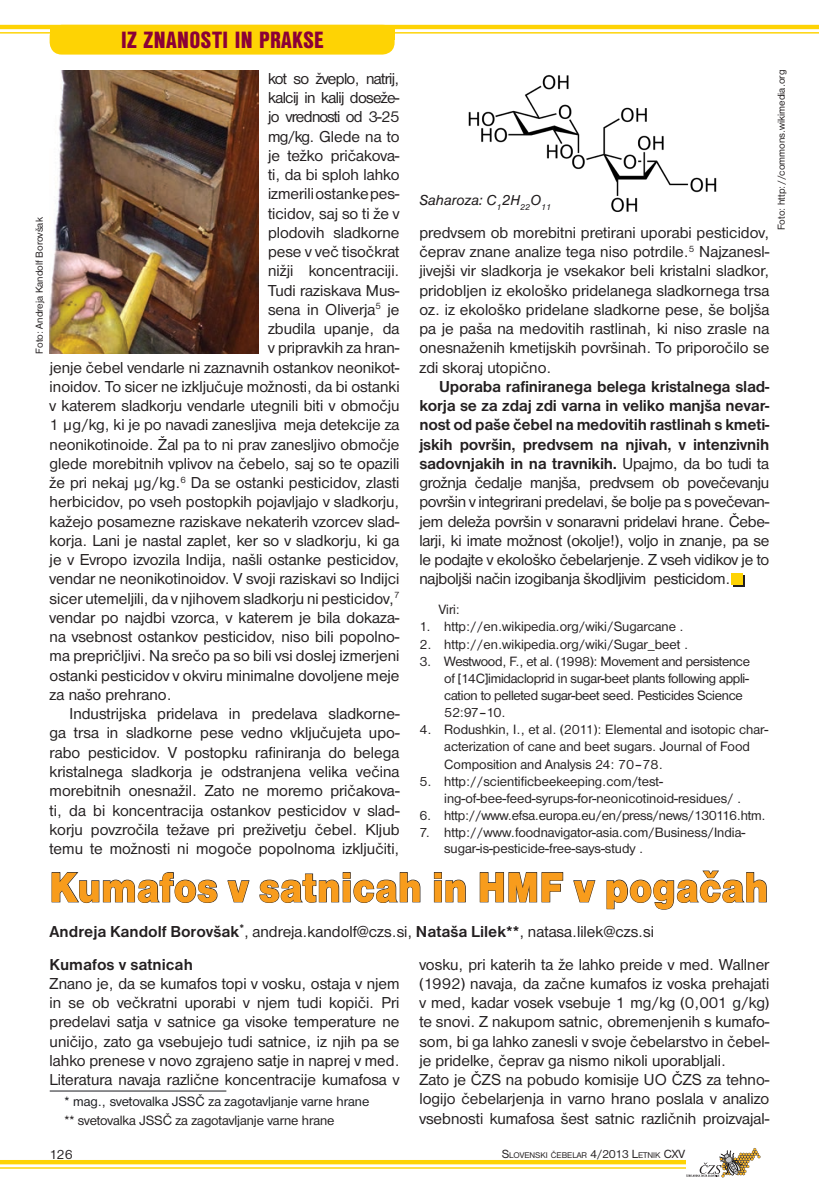
<style>
.page{position:relative;width:819px;height:1191px;background:#fff}
.page>*{position:absolute;margin:0;border:0;box-sizing:border-box;transform-origin:0 0}
.NASLOV_1{font:43.75px "Nimbus San DCE Blac";letter-spacing:.01em;color:#f89c1c;scale:.88 1}
.t1{font:24.5px "Nimbus San DCE Blac Cond";letter-spacing:.015em;color:#8b0036}
.MAIN_BODY_TEXT{font:16.45px/19.2px "Nimbus San DCE";color:#231f20;text-align:justify}
.MAIN_BODY_TEXT_witho{font:16.45px "Nimbus San DCE";color:#231f20}
.MAIN_BODY_TEXT-2{font:16.45px "Nimbus San DCE";letter-spacing:-.04em;color:#231f20}
.MAIN_BODY_TEXT-3{font:16.45px "Nimbus San DCE";letter-spacing:-.045em;color:#231f20}
.foto{font:italic 14.88px "Nimbus San DCE";color:#231f20}
.OPOMBE2{font:14px/17.2px "Nimbus San DCE";color:#231f20}
.OPOMBE2-2{font:14px/17.2px "Nimbus San DCE";letter-spacing:-.02em;color:#231f20}
.OPOMBE2-3{font:14px "Nimbus San DCE";color:#1b1c20}
.Viri_novice{font:14px "Nimbus San DCE";color:#231f20}
.FOTO{font:10.5px "Nimbus San DCE";color:#231f20}
.t2{font:8.58px "Nimbus San DCE";color:#231f20}
.s1{font-style:inherit}
.s2{font-weight:700}
.s3{font-size:12.25px}
</style>
<div class="page">
<hr style="left:0;top:1160px;width:752px;height:4px;background:#fed304">
<hr style="left:0;top:1167px;width:752px;height:1px;background:#fed304">
<div style="left:50px;top:25px;width:344px;height:30px;background:#fed304;border-radius:12px"></div>
<hr style="left:0;top:25px;width:819px;height:4px;background:#fed304">
<hr style="left:0;top:32px;width:819px;height:2px;background:#fed304">
<div style="left:50px;top:25px;width:344px;height:15px;background:#fed304"></div>
<svg style="left:686px;top:1148px;width:74px;height:29px"></svg>
<svg style="left:51px;top:872px;width:167px;height:31px"></svg>
<svg style="left:227px;top:880px;width:23px;height:23px"></svg>
<svg style="left:259px;top:872px;width:162px;height:31px"></svg>
<svg style="left:433px;top:872px;width:33px;height:31px"></svg>
<svg style="left:479px;top:872px;width:84px;height:31px"></svg>
<svg style="left:573px;top:880px;width:23px;height:23px"></svg>
<svg style="left:606px;top:870px;width:161px;height:40px"></svg>
<img style="left:50px;top:71px;width:208px;height:282px">
<div style="left:733px;top:575px;width:11px;height:11px;background:#231f20"></div>
<div style="left:731px;top:574px;width:12px;height:11px;background:#fed304"></div>
<img style="left:468px;top:75px;width:249px;height:137px">
<hr style="left:50px;top:1090px;width:176px;height:1px;background:#1b1c20">
<p class="t1" style="left:121px;top:26px;width:204px">IZ ZNANOSTI IN PRAKSE</p>
<p class="MAIN_BODY_TEXT-2" style="left:268px;top:69px;width:133px">kot so žveplo, natrij,</p>
<p class="MAIN_BODY_TEXT-2" style="left:268px;top:88px;width:133px">kalcij in kalij doseže-</p>
<p class="MAIN_BODY_TEXT-3" style="left:268px;top:108px;width:133px">jo vrednosti od 3-25</p>
<p class="MAIN_BODY_TEXT" style="left:268px;top:127px;width:133px">mg/kg. Glede na to</p>
<p class="MAIN_BODY_TEXT" style="left:268px;top:146px;width:133px">je težko pričakova-</p>
<p class="MAIN_BODY_TEXT" style="left:268px;top:165px;width:133px">ti, da bi sploh lahko</p>
<p class="MAIN_BODY_TEXT" style="left:268px;top:184px;width:133px">izmerili ostanke pes-</p>
<p class="MAIN_BODY_TEXT" style="left:268px;top:204px;width:133px">ticidov, saj so ti že v</p>
<p class="MAIN_BODY_TEXT" style="left:268px;top:223px;width:133px">plodovih sladkorne</p>
<p class="MAIN_BODY_TEXT" style="left:268px;top:242px;width:133px">pese v več tisočkrat</p>
<p class="MAIN_BODY_TEXT" style="left:268px;top:261px;width:133px">nižji koncentraciji.</p>
<p class="MAIN_BODY_TEXT" style="left:268px;top:281px;width:133px">Tudi raziskava Mus-</p>
<p class="MAIN_BODY_TEXT" style="left:268px;top:300px;width:133px">sena in Oliverja<sup>5</sup> je</p>
<p class="MAIN_BODY_TEXT" style="left:268px;top:319px;width:133px">zbudila upanje, da</p>
<p class="MAIN_BODY_TEXT" style="left:268px;top:338px;width:133px">v pripravkih za hran-</p>
<p class="MAIN_BODY_TEXT" style="left:50px;top:358px;width:351px">jenje čebel vendarle ni zaznavnih ostankov neonikot-</p>
<p class="MAIN_BODY_TEXT" style="left:50px;top:377px;width:351px">inoidov. To sicer ne izključuje možnosti, da bi ostanki</p>
<p class="MAIN_BODY_TEXT" style="left:50px;top:396px;width:351px">v katerem sladkorju vendarle utegnili biti v območju</p>
<p class="MAIN_BODY_TEXT" style="left:50px;top:415px;width:351px">1 µg/kg, ki je po navadi zanesljiva meja detekcije za</p>
<p class="MAIN_BODY_TEXT" style="left:50px;top:435px;width:351px">neonikotinoide. Žal pa to ni prav zanesljivo območje</p>
<p class="MAIN_BODY_TEXT" style="left:50px;top:454px;width:351px">glede morebitnih vplivov na čebelo, saj so te opazili</p>
<p class="MAIN_BODY_TEXT" style="left:50px;top:473px;width:351px">že pri nekaj µg/kg.<sup>6</sup> Da se ostanki pesticidov, zlasti</p>
<p class="MAIN_BODY_TEXT" style="left:50px;top:492px;width:351px">herbicidov, po vseh postopkih pojavljajo v sladkorju,</p>
<p class="MAIN_BODY_TEXT" style="left:50px;top:512px;width:351px">kažejo posamezne raziskave nekaterih vzorcev slad-</p>
<p class="MAIN_BODY_TEXT" style="left:50px;top:531px;width:351px">korja. Lani je nastal zaplet, ker so v sladkorju, ki ga</p>
<p class="MAIN_BODY_TEXT" style="left:50px;top:550px;width:351px">je v Evropo izvozila Indija, našli ostanke pesticidov,</p>
<p class="MAIN_BODY_TEXT" style="left:50px;top:569px;width:351px">vendar ne neonikotinoidov. V svoji raziskavi so Indijci</p>
<p class="MAIN_BODY_TEXT" style="left:50px;top:589px;width:351px">sicer utemeljili, da v njihovem sladkorju ni pesticidov,<sup>7</sup></p>
<p class="MAIN_BODY_TEXT" style="left:50px;top:608px;width:351px">vendar po najdbi vzorca, v katerem je bila dokaza-</p>
<p class="MAIN_BODY_TEXT" style="left:50px;top:627px;width:351px">na vsebnost ostankov pesticidov, niso bili popolno-</p>
<p class="MAIN_BODY_TEXT" style="left:50px;top:646px;width:351px">ma prepričljivi. Na srečo pa so bili vsi doslej izmerjeni</p>
<p class="MAIN_BODY_TEXT" style="left:50px;top:666px;width:351px">ostanki pesticidov v okviru minimalne dovoljene meje</p>
<p class="MAIN_BODY_TEXT" style="left:50px;top:685px;width:123px">za našo prehrano.</p>
<p class="MAIN_BODY_TEXT" style="left:50px;top:704px;width:351px;text-indent:20px">Industrijska pridelava in predelava sladkorne&shy;ga trsa in sladkorne pese vedno vključujeta upo&shy;rabo pesticidov. V postopku rafiniranja do belega kristalnega sladkorja je odstranjena velika večina morebitnih onesnažil. Zato ne moremo pričakova&shy;ti, da bi koncentracija ostankov pesticidov v slad&shy;korju povzročila težave pri preživetju čebel. Kljub temu te možnosti ni mogoče popolnoma izključiti,</p>
<p class="FOTO" style="left:33px;top:353px;width:138px;rotate:-90deg">Foto: Andreja Kandolf Borovšak</p>
<p class="foto" style="left:419px;top:192px;width:133px">Saharoza: <span class="s1">C</span><sub>1</sub><span class="s1">2H</span><sub>22</sub><span class="s1">O</span><sub>11</sub></p>
<p class="MAIN_BODY_TEXT" style="left:419px;top:223px;width:351px">predvsem ob morebitni pretirani uporabi pesticidov, čeprav znane analize tega niso potrdile.<sup>5</sup> Najzanesl&shy;jivejši vir sladkorja je vsekakor beli kristalni sladkor, pridobljen iz ekološko pridelanega sladkornega trsa oz. iz ekološko pridelane sladkorne pese, še boljša pa je paša na medovitih rastlinah, ki niso zrasle na onesnaženih kmetijskih površinah. To priporočilo se zdi skoraj utopično.</p>
<p class="MAIN_BODY_TEXT" style="left:419px;top:377px;width:351px;text-indent:20px"><span class="s2">Uporaba rafiniranega belega kristalnega slad&shy;korja se za zdaj zdi varna in veliko manjša nevar&shy;nost od paše čebel na medovitih rastlinah s kmeti&shy;jskih površin, predvsem na njivah, v intenzivnih sadovnjakih in na travnikih.</span> Upajmo, da bo tudi ta grožnja čedalje manjša, predvsem ob povečevanju površin v integrirani predelavi, še bolje pa s povečevan&shy;jem deleža površin v sonaravni pridelavi hrane. Čebe&shy;larji, ki imate možnost (okolje!), voljo in znanje, pa se le podajte v ekološko čebelarjenje. Z vseh vidikov je to najboljši način izogibanja škodljivim pesticidom.</p>
<p class="Viri_novice" style="left:438px;top:602px;width:23px">Viri:</p>
<p class="OPOMBE2" style="left:419px;top:618px;width:266px">1. http://en.wikipedia.org/wiki/Sugarcane .</p>
<p class="OPOMBE2" style="left:419px;top:635px;width:270px">2. http://en.wikipedia.org/wiki/Sugar_beet .</p>
<p class="OPOMBE2-2" style="left:444px;top:652px;width:307px;text-indent:-25px">3. Westwood, F., et al. (1998): Movement and persistence of [14C]imidacloprid in sugar-beet plants following appli&shy;cation to pelleted sugar-beet seed. Pesticides Science 52:97–10.</p>
<p class="OPOMBE2" style="left:444px;top:721px;width:325px;text-indent:-25px">4. Rodushkin, I., et al. (2011): Elemental and isotopic char&shy;acterization of cane and beet sugars. Journal of Food<br>Composition and Analysis 24: 70–78.</p>
<p class="OPOMBE2" style="left:444px;top:772px;width:299px;text-indent:-25px">5. http://scientificbeekeeping.com/test&shy;ing-of-bee-feed-syrups-for-neonicotinoid-residues/ .</p>
<p class="OPOMBE2-2" style="left:419px;top:807px;width:347px">6. http://www.efsa.europa.eu/en/press/news/130116.htm.</p>
<p class="OPOMBE2" style="left:444px;top:825px;width:302px;line-height:15.8px;text-indent:-25px">7. http://www.foodnavigator-asia.com/Business/India&shy;sugar-is-pesticide-free-says-study .</p>
<p class="NASLOV_1" style="left:50px;top:861px;width:818px">Kumafos v satnicah in HMF v pogačah</p>
<p class="MAIN_BODY_TEXT_witho" style="left:50px;top:922px;width:606px"><span class="s2">Andreja Kandolf Borovšak</span><sup>*</sup>, andreja.kandolf@czs.si, <span class="s2">Nataša Lilek**</span>, natasa.lilek@czs.si</p>
<p class="MAIN_BODY_TEXT" style="left:419px;top:954px;width:351px">vosku, pri katerih ta že lahko preide v med. Wallner (1992) navaja, da začne kumafos iz voska prehajati v med, kadar vosek vsebuje 1 mg/kg (0,001 g/kg) te snovi. Z nakupom satnic, obremenjenih s kumafo&shy;som, bi ga lahko zanesli v svoje čebelarstvo in čebel&shy;je pridelke, čeprav ga nismo nikoli uporabljali.</p>
<p class="MAIN_BODY_TEXT" style="left:419px;top:1070px;width:351px">Zato je ČZS na pobudo komisije UO ČZS za tehno&shy;logijo čebelarjenja in varno hrano poslala v analizo vsebnosti kumafosa šest satnic različnih proizvajal-</p>
<p class="MAIN_BODY_TEXT" style="left:50px;top:954px;width:351px;text-align:left"><span class="s2">Kumafos v satnicah<br></span>Znano je, da se kumafos topi v vosku, ostaja v njem in se ob večkratni uporabi v njem tudi kopiči. Pri predelavi satja v satnice ga visoke temperature ne uničijo, zato ga vsebujejo tudi satnice, iz njih pa se lahko prenese v novo zgrajeno satje in naprej v med.<br>Literatura navaja različne koncentracije kumafosa v</p>
<p class="OPOMBE2-3" style="left:65px;top:1093px;width:306px">* mag., svetovalka JSSČ za zagotavljanje varne hrane</p>
<p class="OPOMBE2" style="left:65px;top:1112px;width:271px">** svetovalka JSSČ za zagotavljanje varne hrane</p>
<p class="FOTO" style="left:775px;top:230px;width:162px;rotate:-90deg">Foto: http://commons.wikimedia.org</p>
<p class="OPOMBE2" style="left:50px;top:1146px;width:25px">126</p>
<p class="t2" style="left:502px;top:1150px;width:185px"><span class="s3">S</span>LOVENSKI ČEBELAR <span class="s3">4/2013 L</span>ETNIK <span class="s3">CXV</span></p>
</div>
